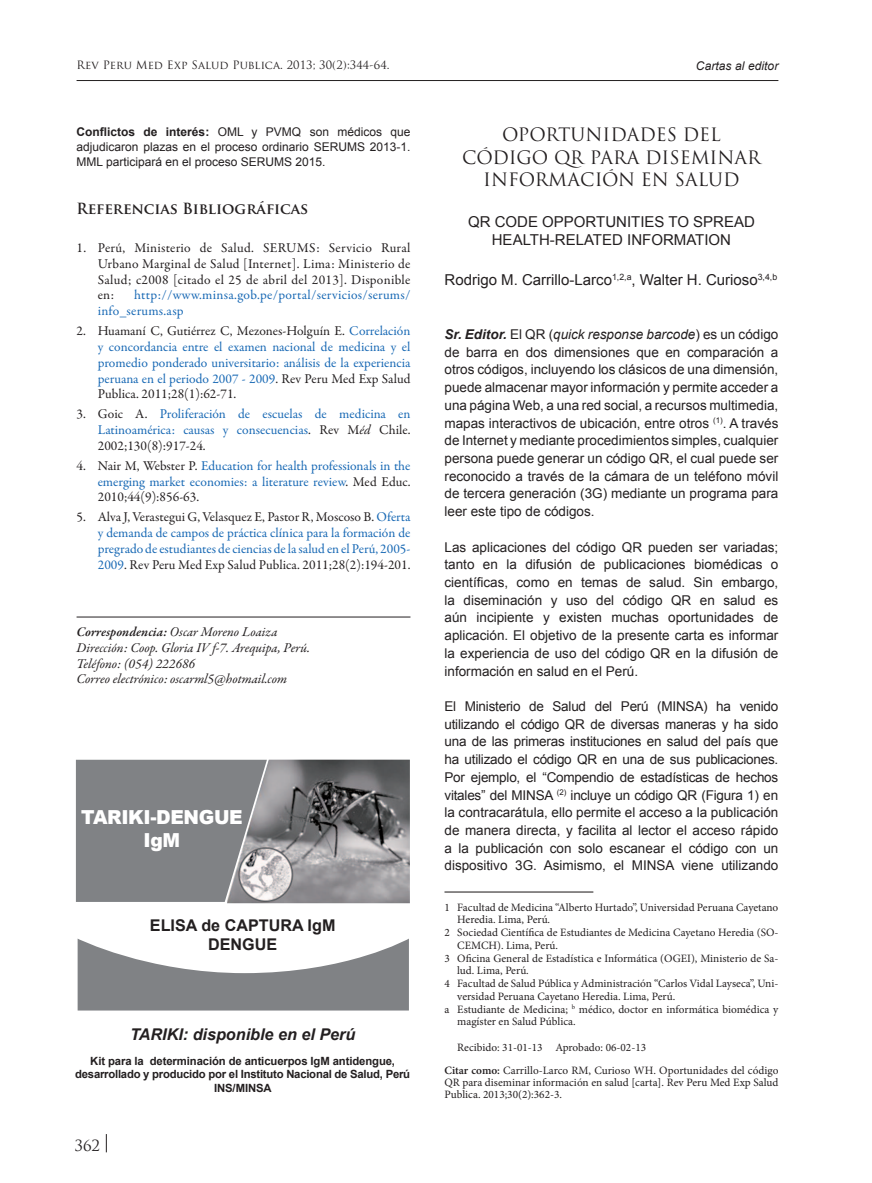
<style>
.page{position:relative;width:872px;height:1183px;background:#fff}
.page>*{position:absolute;margin:0;border:0;box-sizing:border-box;transform-origin:0 0}
.t1{font:900 19.35px "Arial";letter-spacing:-.02em;color:#fff}
.t2{font:18px/22.5px "Trajan Pro";color:#231f20;text-align:center}
.t3{font:italic 700 16.2px "Arial";color:#231f20}
.t4{font:700 16.2px "Arial";color:#231f20}
.t5{font:15px/18px "Arial";color:#231f20;text-align:center}
.t6{font:700 15px "Trajan Pro";letter-spacing:-.01em;color:#231f20}
.t7{font:15px "Trajan Pro";color:#231f20}
.t8{font:13.5px/17.7px "Arial";color:#231f20;text-align:justify}
.t9{font:13.5px/15.8px "Garamond Premr Pro";color:#1768b4;text-align:justify}
.t10{font:13.5px/15.8px "Garamond Premr Pro";letter-spacing:.02em;color:#231f20;text-align:justify}
.t11{font:italic 13.5px "Garamond Premr Pro";color:#231f20}
.t12{font:13.5px/15.8px "Garamond Premr Pro";letter-spacing:.02em;color:#1768b4}
.t13{font:12px/15px "Arial";color:#231f20;text-align:justify}
.t14{font:italic 12px "Arial";letter-spacing:.005em;color:#231f20}
.t15{font:11.25px/12.8px "Minion Pro";color:#231f20}
.t16{font:700 11.25px "Arial";letter-spacing:-.01em;color:#231f20}
.t17{font:11.25px "Trajan Pro";letter-spacing:.005em;color:#231f20}
.s1{font-weight:700}
.s2{color:#231f20}
.s3{font-style:italic;color:#231f20}
.s4{font-weight:600}
.s5{font-weight:700;font-style:italic}
.s6{font-style:italic}
</style>
<div class="page">
<hr style="left:77px;top:80px;width:701px;height:1px;background:#231f20">
<svg style="left:106px;top:1134px;width:1px;height:17px"></svg>
<hr style="left:77px;top:616px;width:333px;height:1px;background:#231f20">
<hr style="left:444px;top:891px;width:149px;height:1px;background:#231f20">
<img style="left:227px;top:759px;width:183px;height:144px">
<svg style="left:76px;top:759px;width:191px;height:142px;background:#86878a"></svg>
<svg style="left:78px;top:938px;width:331px;height:72px"></svg>
<p class="t17" style="left:77px;top:58px;width:314px">Rev Peru Med Exp Salud Publica. 2013; 30(2):344-64.</p>
<p class="t14" style="left:696px;top:58px;width:84px">Cartas al editor</p>
<p class="t13" style="left:77px;top:125px;width:335px"><span class="s1">Conflictos de interés:</span> OML y PVMQ son médicos que adjudicaron plazas en el proceso ordinario SERUMS 2013-1.<br>MML participará en el proceso SERUMS 2015.</p>
<p class="t6" style="left:77px;top:200px;width:233px">Referencias Bibliográficas</p>
<p class="t10" style="left:98px;top:240px;width:314px;text-indent:-21px">1. Perú, Ministerio de Salud. SERUMS: Servicio Rural Urbano Marginal de Salud [Internet]. Lima: Ministerio de Salud; c2008 [citado el 25 de abril del 2013]. Disponible en:</p>
<p class="t12" style="left:98px;top:287px;width:314px;text-indent:36px">http://www.minsa.gob.pe/portal/servicios/serums/ info_serums.asp</p>
<p class="t9" style="left:98px;top:323px;width:314px;text-indent:-21px"><span class="s2">2. Huamaní C, Gutiérrez C, Mezones-Holguín E.</span> Correlación y concordancia entre el examen nacional de medicina y el promedio ponderado universitario: análisis de la experiencia peruana en el periodo 2007 - 2009<span class="s2">. Rev Peru Med Exp Salud Publica. 2011;28(1):62-71.</span></p>
<p class="t9" style="left:98px;top:406px;width:314px;text-indent:-21px"><span class="s2">3. Goic A.</span> Proliferación de escuelas de medicina en Latinoamérica: causas y consecuencias<span class="s2">. Rev M</span><span class="s3">éd</span> <span class="s2">Chile.<br>2002;130(8):917-24.</span></p>
<p class="t9" style="left:98px;top:458px;width:314px;text-indent:-21px"><span class="s2">4. Nair M, Webster P.</span> Education for health professionals in the emerging market economies: a literature review<span class="s2">. Med Educ.<br>2010;44(9):856-63.</span></p>
<p class="t9" style="left:98px;top:509px;width:314px;text-indent:-21px"><span class="s2">5. Alva J, Verastegui G, Velasquez E, Pastor R, Moscoso B.</span> Oferta y demanda de campos de práctica clínica para la formación de pregrado de estudiantes de ciencias de la salud en el Perú, 2005- 2009<span class="s2">. Rev Peru Med Exp Salud Publica. 2011;28(2):194-201.</span></p>
<p class="t11" style="left:77px;top:623px;width:202px"><span class="s4">Correspondencia:</span> Oscar Moreno Loaiza</p>
<p class="t11" style="left:77px;top:638px;width:235px">Dirección: Coop. Gloria IV f-7. Arequipa, Perú.</p>
<p class="t11" style="left:77px;top:654px;width:120px">Teléfono: (054) 222686</p>
<p class="t11" style="left:77px;top:670px;width:212px">Correo electrónico: oscarml5@hotmail.com</p>
<p class="t1" style="left:81px;top:802px;width:163px">TARIKI-DENGUE</p>
<p class="t1" style="left:144px;top:826px;width:38px">IgM</p>
<p class="t4" style="left:150px;top:914px;width:187px">ELISA de CAPTURA IgM</p>
<p class="t4" style="left:208px;top:933px;width:71px">DENGUE</p>
<p class="t3" style="left:130px;top:1022px;width:227px">TARIKI: disponible en el Perú</p>
<p class="t16" style="left:90px;top:1053px;width:306px">Kit para la determinación de anticuerpos IgM antidengue,</p>
<p class="t16" style="left:75px;top:1066px;width:336px">desarrollado y producido por el Instituto Nacional de Salud, Perú</p>
<p class="t16" style="left:214px;top:1080px;width:59px">INS/MINSA</p>
<p class="t7" style="left:74px;top:1135px;width:27px">362</p>
<p class="t2" style="left:462px;top:123px;width:300px">OPORTUNIDADES DEL<br>CÓDIGO QR PARA DISEMINAR<br>INFORMACIÓN EN SALUD</p>
<p class="t5" style="left:468px;top:212px;width:288px">QR CODE OPPORTUNITIES TO SPREAD<br>HEALTH-RELATED INFORMATION</p>
<p class="t5" style="left:444px;top:271px;width:334px">Rodrigo M. Carrillo-Larco<sup>1,2,a</sup>, Walter H. Curioso<sup>3,4,b</sup></p>
<p class="t8" style="left:444px;top:325px;width:335px"><span class="s5">Sr. Editor.</span> El QR (<span class="s6">quick response barcode</span>) es un código de barra en dos dimensiones que en comparación a otros códigos, incluyendo los clásicos de una dimensión, puede almacenar mayor información y permite acceder a una página Web, a una red social, a recursos multimedia, mapas interactivos de ubicación, entre otros <sup>(1)</sup>. A través de Internet y mediante procedimientos simples, cualquier persona puede generar un código QR, el cual puede ser reconocido a través de la cámara de un teléfono móvil de tercera generación (3G) mediante un programa para leer este tipo de códigos.</p>
<p class="t8" style="left:444px;top:538px;width:335px">Las aplicaciones del código QR pueden ser variadas; tanto en la difusión de publicaciones biomédicas o científicas, como en temas de salud. Sin embargo, la diseminación y uso del código QR en salud es aún incipiente y existen muchas oportunidades de aplicación. El objetivo de la presente carta es informar la experiencia de uso del código QR en la difusión de información en salud en el Perú.</p>
<p class="t8" style="left:444px;top:697px;width:335px">El Ministerio de Salud del Perú (MINSA) ha venido utilizando el código QR de diversas maneras y ha sido una de las primeras instituciones en salud del país que ha utilizado el código QR en una de sus publicaciones.<br>Por ejemplo, el “Compendio de estadísticas de hechos vitales” del MINSA <sup>(2)</sup> incluye un código QR (Figura 1) en la contracarátula, ello permite el acceso a la publicación de manera directa, y facilita al lector el acceso rápido a la publicación con solo escanear el código con un dispositivo 3G. Asimismo, el MINSA viene utilizando</p>
<p class="t15" style="left:457px;top:900px;width:323px;text-indent:-13px">1 Facultad de Medicina “Alberto Hurtado”, Universidad Peruana Cayetano<br>Heredia. Lima, Perú.</p>
<p class="t15" style="left:457px;top:925px;width:323px;text-indent:-13px">2 Sociedad Científica de Estudiantes de Medicina Cayetano Heredia (SO-<br>CEMCH). Lima, Perú.</p>
<p class="t15" style="left:457px;top:951px;width:323px;text-indent:-13px">3 Oficina General de Estadística e Informática (OGEI), Ministerio de Sa&shy;lud. Lima, Perú.</p>
<p class="t15" style="left:457px;top:976px;width:323px;text-indent:-13px">4 Facultad de Salud Pública y Administración “Carlos Vidal Layseca”, Uni&shy;versidad Peruana Cayetano Heredia. Lima, Perú.</p>
<p class="t15" style="left:457px;top:1002px;width:323px;text-indent:-13px">a Estudiante de Medicina; <sup>b</sup> médico, doctor en informática biomédica y magíster en Salud Pública.</p>
<p class="t15" style="left:457px;top:1040px;width:190px">Recibido: 31-01-13 Aprobado: 06-02-13</p>
<p class="t15" style="left:444px;top:1064px;width:335px;line-height:11.7px;text-align:justify"><span class="s4">Citar como:</span> Carrillo-Larco RM, Curioso WH. Oportunidades del código QR para diseminar información en salud [carta]. Rev Peru Med Exp Salud Publica. 2013;30(2):362-3.</p>
</div>
